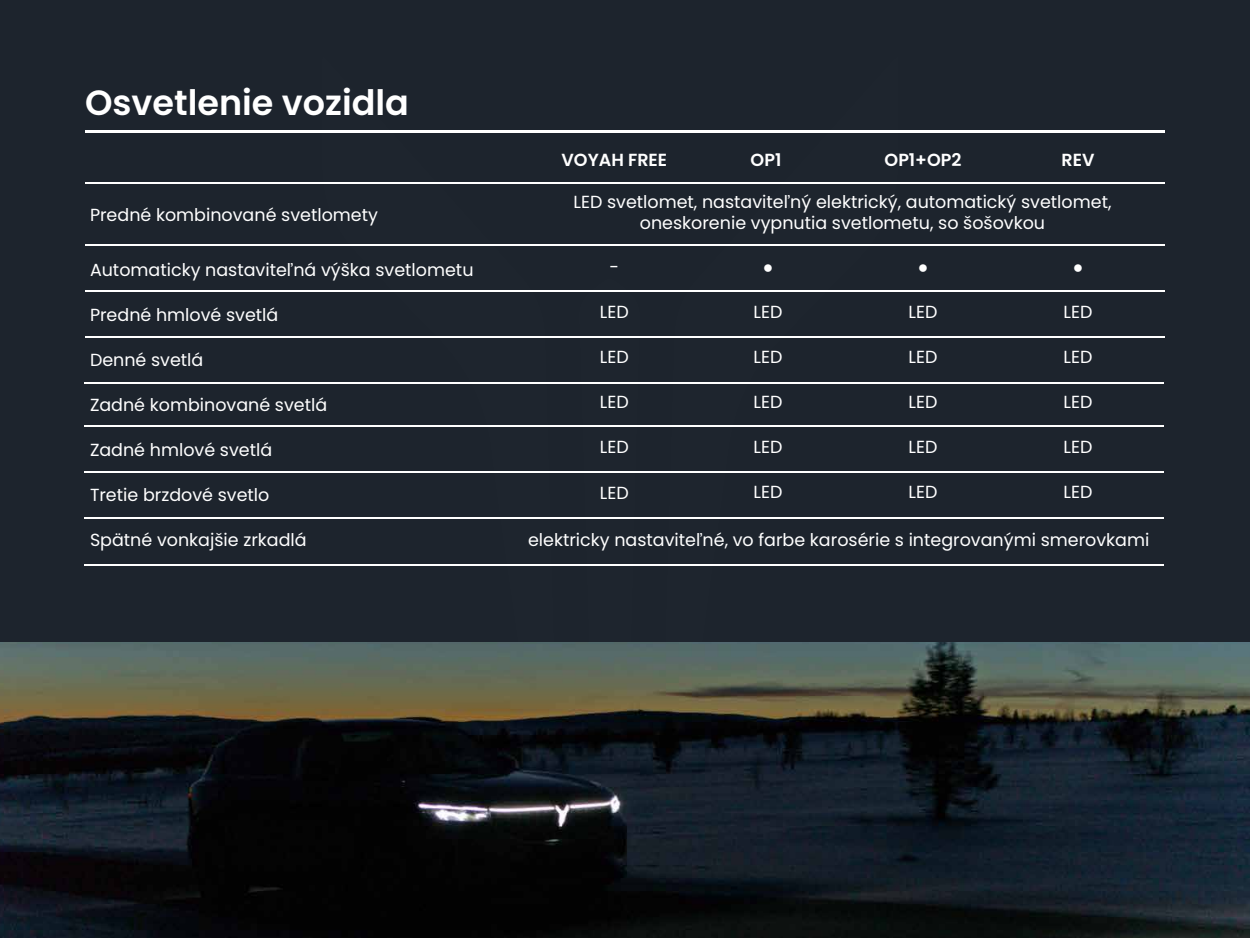
<style>
.page{position:relative;width:1250px;height:938px;background:#1d242d}
.page>*{position:absolute;margin:0;border:0;box-sizing:border-box;transform-origin:0 0}
.t1{font:600 35px "Poppins";color:#fff}
.t2{font:17.5px/21px "Poppins";color:#fff;text-align:center}
.t3{font:600 17.5px "Poppins";color:#fff}
.t4{font:17.5px "Arial";color:#fff}
</style>
<div class="page">
<svg style="left:662px;top:132px;width:237px;height:434px"></svg>
<svg style="left:321px;top:132px;width:236px;height:434px"></svg>
<svg style="left:579px;top:291px;width:61px;height:275px"></svg>
<hr style="left:85px;top:130px;width:1080px;height:2px;background:#fff">
<hr style="left:85px;top:182px;width:1080px;height:2px;background:#fff">
<hr style="left:85px;top:244px;width:1080px;height:1px;background:#fff">
<hr style="left:85px;top:290px;width:1080px;height:1px;background:#fff">
<hr style="left:85px;top:336px;width:1080px;height:2px;background:#fff">
<hr style="left:84px;top:382px;width:1080px;height:2px;background:#fff">
<hr style="left:84px;top:425px;width:1080px;height:1px;background:#fff">
<hr style="left:84px;top:471px;width:1080px;height:1px;background:#fff">
<hr style="left:84px;top:518px;width:1080px;height:1px;background:#fff">
<hr style="left:84px;top:564px;width:1080px;height:1px;background:#fff">
<img style="left:0;top:642px;width:1250px;height:296px">
<h1 class="t1" style="left:85px;top:82px;width:325px">Osvetlenie vozidla</h1>
<p class="t2" style="left:90px;top:204px;width:289px">Predné kombinované svetlomety</p>
<p class="t2" style="left:90px;top:259px;width:385px">Automaticky nastaviteľná výška svetlometu</p>
<p class="t2" style="left:90px;top:304px;width:190px">Predné hmlové svetlá</p>
<p class="t2" style="left:90px;top:349px;width:115px">Denné svetlá</p>
<p class="t2" style="left:90px;top:394px;width:239px">Zadné kombinované svetlá</p>
<p class="t2" style="left:90px;top:439px;width:184px">Zadné hmlové svetlá</p>
<p class="t2" style="left:90px;top:484px;width:181px">Tretie brzdové svetlo</p>
<p class="t2" style="left:90px;top:529px;width:218px">Spätné vonkajšie zrkadlá</p>
<p class="t3" style="left:562px;top:149px;width:107px">VOYAH FREE</p>
<p class="t3" style="left:751px;top:149px;width:32px">OP1</p>
<p class="t3" style="left:885px;top:149px;width:78px">OP1+OP2</p>
<p class="t3" style="left:1062px;top:149px;width:34px">REV</p>
<p class="t2" style="left:573px;top:192px;width:540px">LED svetlomet, nastaviteľný elektrický, automatický svetlomet, oneskorenie vypnutia svetlometu, so šošovkou</p>
<p class="t2" style="left:610px;top:257px;width:11px">-</p>
<p class="t2" style="left:600px;top:302px;width:30px">LED</p>
<p class="t2" style="left:600px;top:347px;width:30px">LED</p>
<p class="t2" style="left:600px;top:392px;width:30px">LED</p>
<p class="t2" style="left:600px;top:437px;width:30px">LED</p>
<p class="t2" style="left:600px;top:482px;width:30px">LED</p>
<p class="t4" style="left:763px;top:255px;width:12px">●</p>
<p class="t2" style="left:754px;top:302px;width:30px">LED</p>
<p class="t2" style="left:754px;top:347px;width:30px">LED</p>
<p class="t2" style="left:754px;top:392px;width:30px">LED</p>
<p class="t2" style="left:754px;top:437px;width:30px">LED</p>
<p class="t2" style="left:754px;top:482px;width:30px">LED</p>
<p class="t4" style="left:918px;top:255px;width:12px">●</p>
<p class="t2" style="left:909px;top:302px;width:30px">LED</p>
<p class="t2" style="left:909px;top:347px;width:30px">LED</p>
<p class="t2" style="left:909px;top:392px;width:30px">LED</p>
<p class="t2" style="left:909px;top:437px;width:30px">LED</p>
<p class="t2" style="left:909px;top:482px;width:30px">LED</p>
<p class="t4" style="left:1073px;top:255px;width:12px">●</p>
<p class="t2" style="left:1064px;top:302px;width:30px">LED</p>
<p class="t2" style="left:1064px;top:347px;width:30px">LED</p>
<p class="t2" style="left:1064px;top:392px;width:30px">LED</p>
<p class="t2" style="left:1064px;top:437px;width:30px">LED</p>
<p class="t2" style="left:1064px;top:482px;width:30px">LED</p>
<p class="t2" style="left:528px;top:529px;width:623px">elektricky nastaviteľné, vo farbe karosérie s integrovanými smerovkami</p>
</div>
